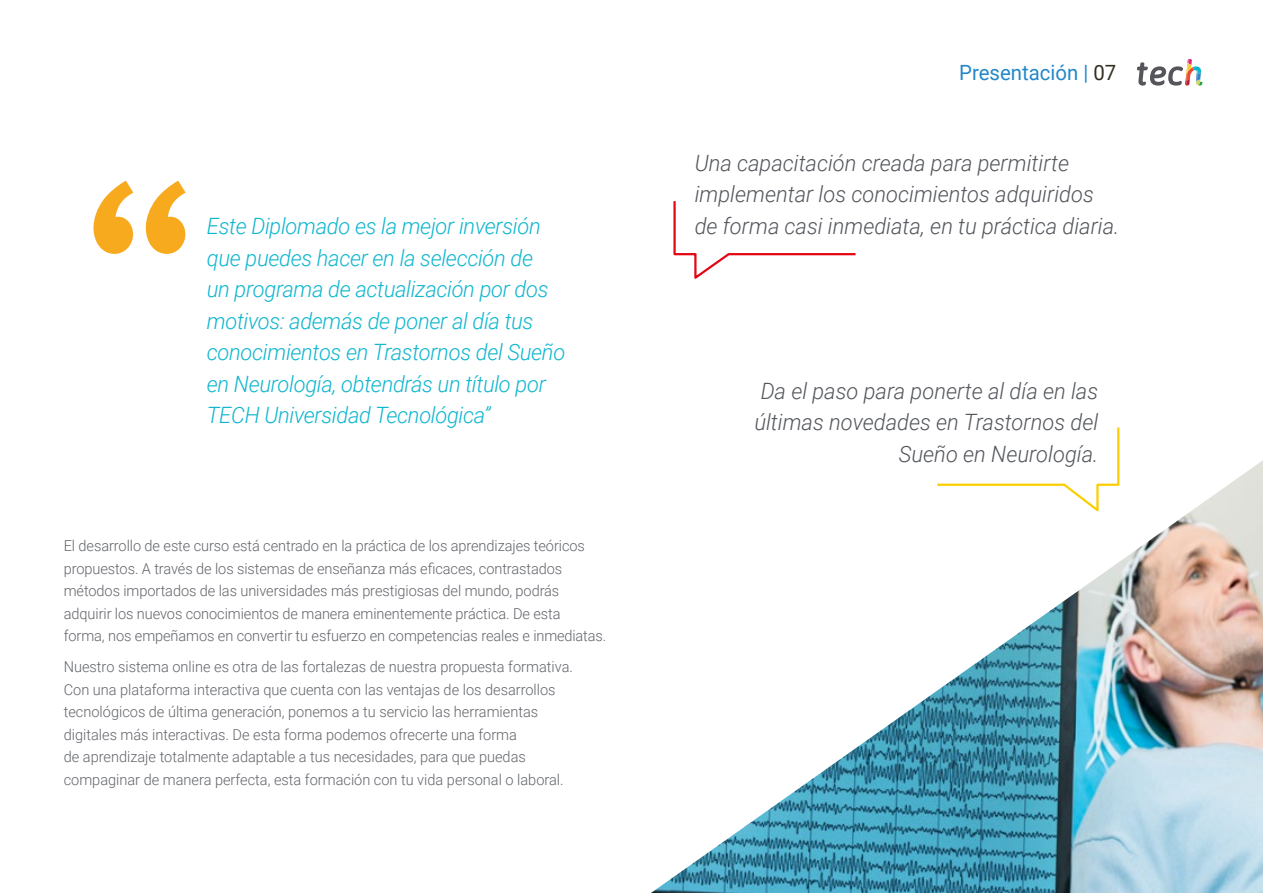
<style>
.page{position:relative;width:1263px;height:893px;background:#fff}
.page>*{position:absolute;margin:0;border:0;box-sizing:border-box;transform-origin:0 0}
.t1{font:italic 300 22.5px/31.5px "Roboto";letter-spacing:-.015em;color:#0fb6cf}
.t2{font:italic 300 22.5px/31.5px "Roboto";color:#52555b}
.t3{font:21px "Roboto";color:#2488c9}
.t4{font:300 15px/22.5px "Roboto";color:#61646a}
.s1{color:#312e20}
</style>
<div class="page">
<img style="left:651px;top:460px;width:612px;height:433px">
<svg style="left:1137px;top:59px;width:65px;height:27px"></svg>
<svg style="left:93px;top:181px;width:93px;height:73px"></svg>
<svg style="left:673px;top:201px;width:183px;height:78px"></svg>
<svg style="left:935px;top:427px;width:185px;height:88px"></svg>
<p class="t1" style="left:207px;top:210px;width:360px">Este Diplomado es la mejor inversión que puedes hacer en la selección de<br>un programa de actualización por dos motivos: además de poner al día tus conocimientos en Trastornos del Sueño en Neurología, obtendrás un título por TECH Universidad Tecnológica”</p>
<p class="t4" style="left:64px;top:534px;width:544px">El desarrollo de este curso está centrado en la práctica de los aprendizajes teóricos propuestos. A través de los sistemas de enseñanza más eficaces, contrastados métodos importados de las universidades más prestigiosas del mundo, podrás adquirir los nuevos conocimientos de manera eminentemente práctica. De esta<br>forma, nos empeñamos en convertir tu esfuerzo en competencias reales e inmediatas.</p>
<p class="t4" style="left:64px;top:655px;width:511px">Nuestro sistema online es otra de las fortalezas de nuestra propuesta formativa.<br>Con una plataforma interactiva que cuenta con las ventajas de los desarrollos tecnológicos de última generación, ponemos a tu servicio las herramientas digitales más interactivas. De esta forma podemos ofrecerte una forma<br>de aprendizaje totalmente adaptable a tus necesidades, para que puedas compaginar de manera perfecta, esta formación con tu vida personal o laboral.</p>
<h2 class="t3" style="left:959px;top:57px;width:159px">Presentación | <span class="s1">07</span></h2>
<h1 class="t2" style="left:695px;top:146px;width:426px">Una capacitación creada para permitirte implementar los conocimientos adquiridos de forma casi inmediata, en tu práctica diaria.</h1>
<h1 class="t2" style="left:754px;top:374px;width:345px;text-align:right">Da el paso para ponerte al día en las últimas novedades en Trastornos del<br>Sueño en Neurología.</h1>
</div>
